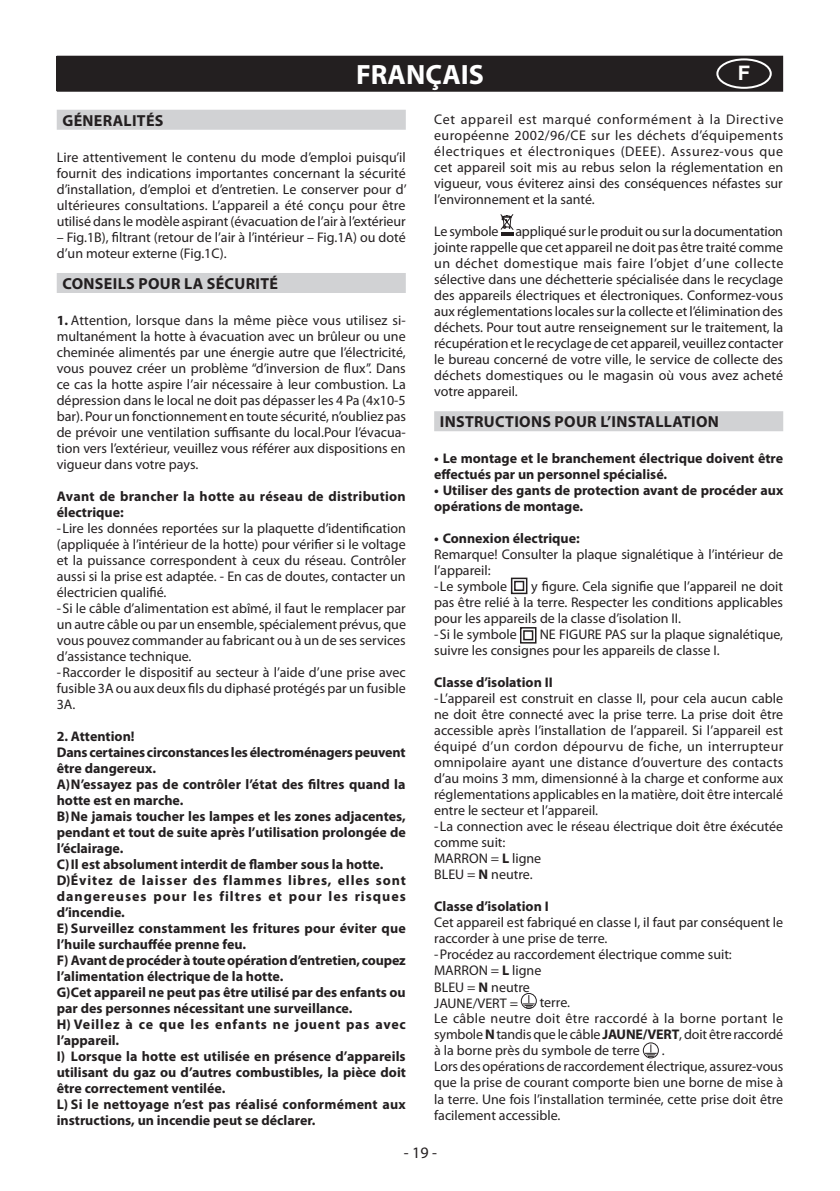
<style>
.page{position:relative;width:840px;height:1191px;background:#fff}
.page>*{position:absolute;margin:0;border:0;box-sizing:border-box;transform-origin:0 0}
.t1{font:700 28px "Myriad Pro";color:#fff}
.t2{font:700 20px "Helvetica";color:#fff}
.t3{font:700 16px "Myriad Pro";letter-spacing:.02em;color:#231f20}
.t4{font:16px "Myriad Pro";color:#231f20}
.t5{font:14px/16px "Myriad Pro";color:#231f20}
.t6{font:700 14px/16px "Myriad Pro";color:#231f20}
.t7{font:700 14px/16px "Myriad Pro";letter-spacing:.02em;color:#231f20}
.s1{font-weight:700}
</style>
<div class="page">
<div style="left:57px;top:110px;width:348px;height:20px;background:#d1d2d4"></div>
<div style="left:57px;top:273px;width:348px;height:20px;background:#d1d2d4"></div>
<div style="left:434px;top:411px;width:348px;height:20px;background:#d1d2d4"></div>
<svg style="left:500px;top:214px;width:13px;height:22px"></svg>
<svg style="left:510px;top:577px;width:18px;height:18px"></svg>
<svg style="left:520px;top:627px;width:17px;height:17px"></svg>
<svg style="left:520px;top:993px;width:17px;height:16px"></svg>
<svg style="left:642px;top:1042px;width:16px;height:16px"></svg>
<div style="left:57px;top:56px;width:725px;height:22px;background:#231f20"></div>
<div style="left:57px;top:78px;width:725px;height:14px;background:#231f20"></div>
<div style="left:716px;top:58px;width:55px;height:31px;border:2px solid #fff;border-radius:50%"></div>
<h1 class="t1" style="left:356px;top:56px;width:129px">FRANÇAIS</h1>
<h2 class="t2" style="left:737px;top:60px;width:14px">F</h2>
<p class="t3" style="left:62px;top:110px;width:103px">GÉNERALITÉS</p>
<p class="t5" style="left:57px;top:149px;width:351px;text-align:justify">Lire attentivement le contenu du mode d’emploi puisqu’il fournit des indications importantes concernant la sécurité d’installation, d’emploi et d’entretien. Le conserver pour d’ ultérieures consultations. L’appareil a été conçu pour être utilisé dans le modèle aspirant (évacuation de l’air à l’extérieur</p>
<p class="t5" style="left:57px;top:229px;width:350px">– Fig.1B), filtrant (retour de l’air à l’intérieur – Fig.1A) ou doté d’un moteur externe (Fig.1C).</p>
<p class="t3" style="left:62px;top:273px;width:217px">CONSEILS POUR LA SÉCURITÉ</p>
<p class="t5" style="left:57px;top:312px;width:350px;text-align:justify"><span class="s1">1.</span> Attention, lorsque dans la même pièce vous utilisez si&shy;multanément la hotte à évacuation avec un brûleur ou une cheminée alimentés par une énergie autre que l’électricité, vous pouvez créer un problème “d’inversion de flux”. Dans ce cas la hotte aspire l’air nécessaire à leur combustion. La dépression dans le local ne doit pas dépasser les 4 Pa (4x10-5 bar). Pour un fonctionnement en toute sécurité, n’oubliez pas de prévoir une ventilation suffisante du local.Pour l’évacua&shy;tion vers l’extérieur, veuillez vous référer aux dispositions en vigueur dans votre pays.</p>
<p class="t7" style="left:57px;top:488px;width:350px">Avant de brancher la hotte au réseau de distribution électrique:</p>
<p class="t5" style="left:57px;top:520px;width:350px">-Lire les données reportées sur la plaquette d’identification (appliquée à l’intérieur de la hotte) pour vérifier si le voltage et la puissance correspondent à ceux du réseau. Contrôler aussi si la prise est adaptée. - En cas de doutes, contacter un électricien qualifié.<br>-Si le câble d’alimentation est abîmé, il faut le remplacer par un autre câble ou par un ensemble, spécialement prévus, que vous pouvez commander au fabricant ou à un de ses services d’assistance technique.<br>-Raccorder le dispositif au secteur à l’aide d’une prise avec fusible 3A ou aux deux fils du diphasé protégés par un fusible 3A.</p>
<p class="t6" style="left:57px;top:728px;width:350px">2. Attention!<br>Dans certaines circonstances les électroménagers peuvent être dangereux.<br>A)N’essayez pas de contrôler l’état des filtres quand la hotte est en marche.<br>B)Ne jamais toucher les lampes et les zones adjacentes, pendant et tout de suite après l’utilisation prolongée de l’éclairage.<br>C)Il est absolument interdit de flamber sous la hotte.<br>D)Évitez de laisser des flammes libres, elles sont dangereuses pour les filtres et pour les risques d’incendie.<br>E) Surveillez constamment les fritures pour éviter que l’huile surchauffée prenne feu.<br>F) Avant de procéder à toute opération d’entretien, coupez l’alimentation électrique de la hotte.<br>G)Cet appareil ne peut pas être utilisé par des enfants ou par des personnes nécessitant une surveillance.<br>H) Veillez à ce que les enfants ne jouent pas avec l’appareil.<br>I) Lorsque la hotte est utilisée en présence d’appareils utilisant du gaz ou d’autres combustibles, la pièce doit être correctement ventilée.<br>L) Si le nettoyage n’est pas réalisé conformément aux instructions, un incendie peut se déclarer.</p>
<p class="t5" style="left:434px;top:111px;width:350px;text-align:justify">Cet appareil est marqué conformément à la Directive européenne 2002/96/CE sur les déchets d’équipements électriques et électroniques (DEEE). Assurez-vous que cet appareil soit mis au rebus selon la réglementation en vigueur, vous éviterez ainsi des conséquences néfastes sur l’environnement et la santé.</p>
<p class="t5" style="left:434px;top:223px;width:350px;text-align:justify">Le symbole appliqué sur le produit ou sur la documentation jointe rappelle que cet appareil ne doit pas être traité comme un déchet domestique mais faire l’objet d’une collecte sélective dans une déchetterie spécialisée dans le recyclage des appareils électriques et électroniques. Conformez-vous aux réglementations locales sur la collecte et l’élimination des déchets. Pour tout autre renseignement sur le traitement, la récupération et le recyclage de cet appareil, veuillez contacter le bureau concerné de votre ville, le service de collecte des déchets domestiques ou le magasin où vous avez acheté votre appareil.</p>
<p class="t3" style="left:439px;top:411px;width:280px">INSTRUCTIONS POUR L’INSTALLATION</p>
<p class="t6" style="left:434px;top:450px;width:350px">• Le montage et le branchement électrique doivent être effectués par un personnel spécialisé.</p>
<p class="t6" style="left:434px;top:482px;width:350px">• Utiliser des gants de protection avant de procéder aux opérations de montage.</p>
<p class="t6" style="left:434px;top:530px;width:147px">• Connexion électrique:</p>
<p class="t5" style="left:434px;top:546px;width:350px">Remarque! Consulter la plaque signalétique à l’intérieur de l’appareil:<br>-le symbole</p>
<p class="t5" style="left:434px;top:578px;width:350px;text-indent:97px">y figure. Cela signifie que l’appareil ne doit pas être relié à la terre. Respecter les conditions applicables pour les appareils de la classe d’isolation II.<br>-Si le symbole</p>
<p class="t5" style="left:434px;top:626px;width:350px;text-indent:105px">NE FIGURE PAS sur la plaque signalétique, suivre les consignes pour les appareils de classe I.</p>
<p class="t6" style="left:434px;top:674px;width:120px">Classe d’isolation II</p>
<p class="t5" style="left:434px;top:690px;width:350px">-L’appareil est construit en classe II, pour cela aucun cable ne doit être connecté avec la prise terre. La prise doit être accessible après l’installation de l’appareil. Si l’appareil est équipé d’un cordon dépourvu de fiche, un interrupteur omnipolaire ayant une distance d’ouverture des contacts d’au moins 3 mm, dimensionné à la charge et conforme aux réglementations applicables en la matière, doit être intercalé entre le secteur et l’appareil.<br>-La connection avec le réseau électrique doit être éxécutée comme suit:<br>MARRON = <span class="s1">L</span> ligne<br>BLEU = <span class="s1">N</span> neutre.</p>
<p class="t6" style="left:434px;top:898px;width:116px">Classe d’isolation I</p>
<p class="t5" style="left:434px;top:914px;width:350px">Cet appareil est fabriqué en classe I, il faut par conséquent le raccorder à une prise de terre.<br>-Procédez au raccordement électrique comme suit:<br>MARRON = <span class="s1">L</span> ligne<br>BLEU = <span class="s1">N</span> neutre<br>JAUNE/VERT =</p>
<p class="t5" style="left:434px;top:994px;width:350px;text-indent:105px">terre.<br>Le câble neutre doit être raccordé à la borne portant le symbole <span class="s1">N</span> tandis que le câble <span class="s1">JAUNE/VERT</span>, doit être raccordé à la borne près du symbole de terre</p>
<p class="t5" style="left:434px;top:1042px;width:350px;text-indent:227px">.<br>Lors des opérations de raccordement électrique, assurez-vous que la prise de courant comporte bien une borne de mise à la terre. Une fois l’installation terminée, cette prise doit être facilement accessible.</p>
<p class="t4" style="left:403px;top:1142px;width:35px">- 19 -</p>
</div>
